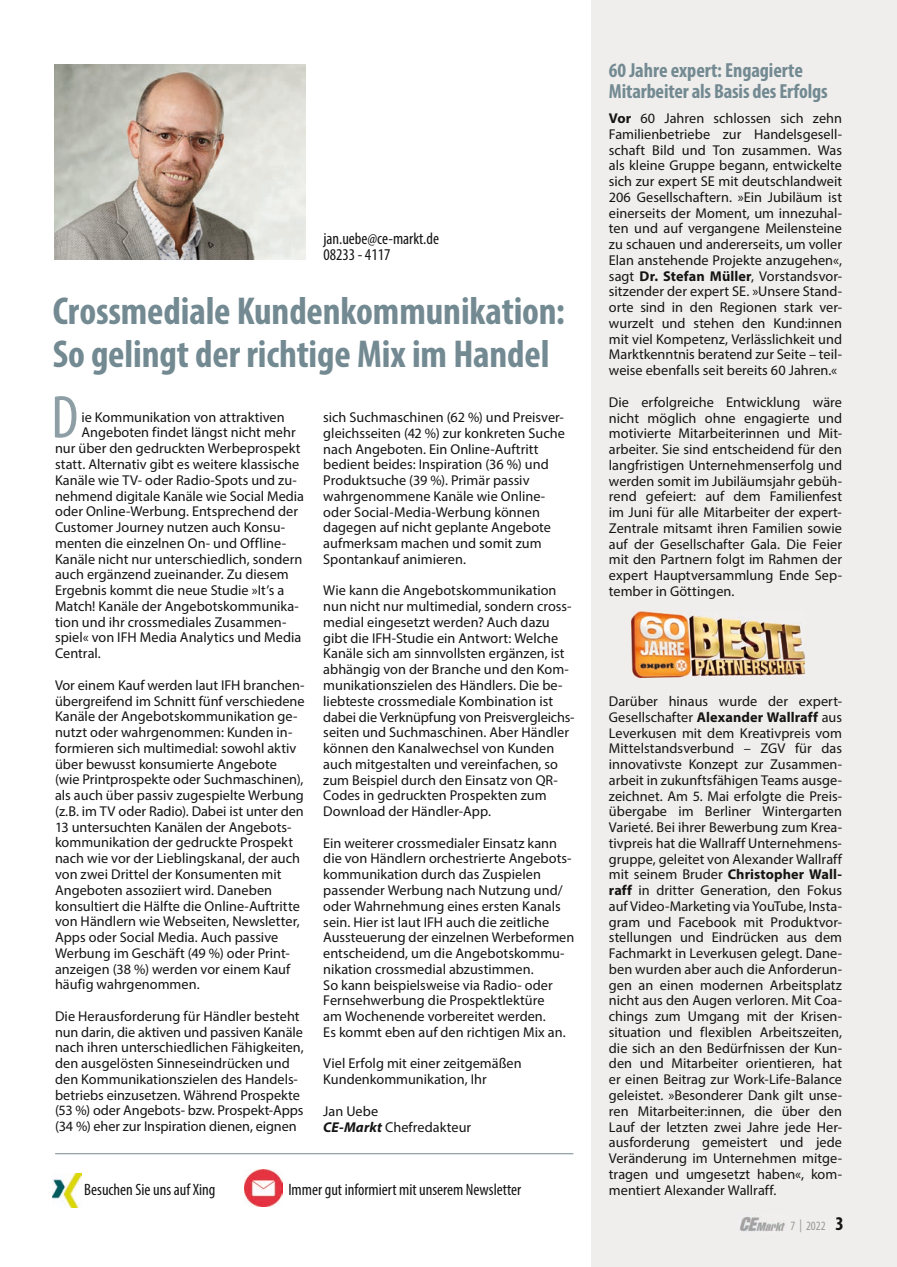
<style>
.page{position:relative;width:897px;height:1267px;background:#fff}
.page>*{position:absolute;margin:0;border:0;box-sizing:border-box;transform-origin:0 0}
.t1{font:condensed 61.05px "Myriad Pro";color:#8d9ea5}
.t2{font:700 condensed 39px/43.5px "Myriad Pro";letter-spacing:-.005em;color:#738a92}
.t3{font:700 condensed 20.4px/21px "Myriad Pro";letter-spacing:-.005em;color:#738a92}
.t4{font:condensed 16.5px/15.8px "Myriad Pro";color:#131413}
.t5{font:14.25px/15.8px "Myriad Pro";color:#131413}
.t6{font:condensed 12.75px "Myriad Pro";color:#999}
.s1{font-weight:700;font-style:italic}
.s2{font-weight:700}
.s3{font-weight:700;font-size:19.5px;color:#131413}
</style>
<div class="page">
<div style="left:591px;top:0;width:305px;height:1266px;background:#f0eeed"></div>
<img style="left:739px;top:1217px;width:46px;height:15px">
<img style="left:55px;top:64px;width:250px;height:195px">
<hr style="left:55px;top:1153px;width:518px;height:1px;background:#738a92">
<img style="left:53px;top:1173px;width:28px;height:33px">
<img style="left:245px;top:1169px;width:37px;height:37px">
<img style="left:632px;top:611px;width:172px;height:66px">
<p class="t4" style="left:323px;top:230px;width:117px">jan.uebe@ce-markt.de<br>08233 - 4117</p>
<h2 class="t2" style="left:53px;top:288px;width:514px">Crossmediale Kundenkommunikation:<br>So gelingt der richtige Mix im Handel</h2>
<h1 class="t1" style="left:51px;top:380px;width:29px">D</h1>
<p class="t5" style="left:81px;top:409px;width:205px">ie Kommunikation von attraktiven</p>
<p class="t5" style="left:81px;top:424px;width:216px">Angeboten findet längst nicht mehr</p>
<p class="t5" style="left:55px;top:440px;width:247px">nur über den gedruckten Werbeprospekt</p>
<p class="t5" style="left:55px;top:456px;width:245px">statt. Alternativ gibt es weitere klassische</p>
<p class="t5" style="left:55px;top:472px;width:243px">Kanäle wie TV- oder Radio-Spots und zu-</p>
<p class="t5" style="left:55px;top:487px;width:250px">nehmend digitale Kanäle wie Social Media</p>
<p class="t5" style="left:55px;top:503px;width:244px">oder Online-Werbung. Entsprechend der</p>
<p class="t5" style="left:55px;top:519px;width:232px">Customer Journey nutzen auch Konsu-</p>
<p class="t5" style="left:55px;top:535px;width:232px">menten die einzelnen On- und Offline-</p>
<p class="t5" style="left:55px;top:550px;width:249px">Kanäle nicht nur unterschiedlich, sondern</p>
<p class="t5" style="left:55px;top:566px;width:235px">auch ergänzend zueinander. Zu diesem</p>
<p class="t5" style="left:55px;top:582px;width:231px">Ergebnis kommt die neue Studie »It’s a</p>
<p class="t5" style="left:55px;top:598px;width:245px">Match! Kanäle der Angebotskommunika-</p>
<p class="t5" style="left:55px;top:613px;width:233px">tion und ihr crossmediales Zusammen-</p>
<p class="t5" style="left:55px;top:629px;width:248px">spiel« von IFH Media Analytics und Media</p>
<p class="t5" style="left:55px;top:645px;width:47px">Central.</p>
<p class="t5" style="left:55px;top:676px;width:251px">Vor einem Kauf werden laut IFH branchen&shy;übergreifend im Schnitt fünf verschiedene Kanäle der Angebotskommunikation ge&shy;nutzt oder wahrgenommen: Kunden in&shy;formieren sich multimedial: sowohl aktiv über bewusst konsumierte Angebote (wie Printprospekte oder Suchmaschinen), als auch über passiv zugespielte Werbung (z.B. im TV oder Radio). Dabei ist unter den 13 untersuchten Kanälen der Angebots&shy;kommunikation der gedruckte Prospekt nach wie vor der Lieblingskanal, der auch von zwei Drittel der Konsumenten mit Angeboten assoziiert wird. Daneben konsultiert die Hälfte die Online-Auftritte von Händlern wie Webseiten, Newsletter, Apps oder Social Media. Auch passive Werbung im Geschäft (49 %) oder Print&shy;anzeigen (38 %) werden vor einem Kauf häufig wahrgenommen.</p>
<p class="t5" style="left:55px;top:1007px;width:250px">Die Herausforderung für Händler besteht nun darin, die aktiven und passiven Kanäle nach ihren unterschiedlichen Fähigkeiten, den ausgelösten Sinneseindrücken und den Kommunikationszielen des Handels&shy;betriebs einzusetzen. Während Prospekte (53 %) oder Angebots- bzw. Prospekt-Apps (34 %) eher zur Inspiration dienen, eignen</p>
<p class="t5" style="left:323px;top:409px;width:243px">sich Suchmaschinen (62 %) und Preisver&shy;gleichsseiten (42 %) zur konkreten Suche nach Angeboten. Ein Online-Auftritt bedient beides: Inspiration (36 %) und Produktsuche (39 %). Primär passiv wahrgenommene Kanäle wie Online&shy;oder Social-Media-Werbung können dagegen auf nicht geplante Angebote aufmerksam machen und somit zum Spontankauf animieren.</p>
<p class="t5" style="left:323px;top:582px;width:253px">Wie kann die Angebotskommunikation nun nicht nur multimedial, sondern cross&shy;medial eingesetzt werden? Auch dazu gibt die IFH-Studie ein Antwort: Welche Kanäle sich am sinnvollsten ergänzen, ist abhängig von der Branche und den Kom&shy;munikationszielen des Händlers. Die be&shy;liebteste crossmediale Kombination ist dabei die Verknüpfung von Preisvergleichs&shy;seiten und Suchmaschinen. Aber Händler können den Kanalwechsel von Kunden auch mitgestalten und vereinfachen, so zum Beispiel durch den Einsatz von QR-Codes in gedruckten Prospekten zum Download der Händler-App.</p>
<p class="t5" style="left:323px;top:834px;width:252px">Ein weiterer crossmedialer Einsatz kann die von Händlern orchestrierte Angebots&shy;kommunikation durch das Zuspielen passender Werbung nach Nutzung und/ oder Wahrnehmung eines ersten Kanals sein. Hier ist laut IFH auch die zeitliche Aussteuerung der einzelnen Werbeformen entscheidend, um die Angebotskommu&shy;nikation crossmedial abzustimmen.<br>So kann beispielsweise via Radio- oder Fernsehwerbung die Prospektlektüre<br>am Wochenende vorbereitet werden.<br>Es kommt eben auf den richtigen Mix an.</p>
<p class="t5" style="left:323px;top:1055px;width:200px">Viel Erfolg mit einer zeitgemäßen<br>Kundenkommunikation, Ihr</p>
<p class="t5" style="left:323px;top:1102px;width:149px">Jan Uebe<br><span class="s1">CE-Markt</span> Chefredakteur</p>
<p class="t4" style="left:84px;top:1181px;width:133px">Besuchen Sie uns auf Xing</p>
<p class="t4" style="left:288px;top:1181px;width:234px">Immer gut informiert mit unserem Newsletter</p>
<h3 class="t3" style="left:608px;top:59px;width:220px">60 Jahre expert: Engagierte<br>Mitarbeiter als Basis des Erfolgs</h3>
<p class="t5" style="left:608px;top:110px;width:235px;text-align:justify"><span class="s2">Vor</span> 60 Jahren schlossen sich zehn Familienbetriebe zur Handelsgesell&shy;schaft Bild und Ton zusammen. Was als kleine Gruppe begann, entwickelte sich zur expert SE mit deutschlandweit 206 Gesellschaftern. »Ein Jubiläum ist einerseits der Moment, um innezuhal&shy;ten und auf vergangene Meilensteine zu schauen und andererseits, um voller Elan anstehende Projekte anzugehen«, sagt <span class="s2">Dr. Stefan Müller</span>, Vorstandsvor&shy;sitzender der expert SE. »Unsere Stand&shy;orte sind in den Regionen stark ver&shy;wurzelt und stehen den Kund:innen mit viel Kompetenz, Verlässlichkeit und Marktkenntnis beratend zur Seite – teil&shy;weise ebenfalls seit bereits 60 Jahren.«</p>
<p class="t5" style="left:608px;top:394px;width:235px;text-align:justify">Die erfolgreiche Entwicklung wäre nicht möglich ohne engagierte und motivierte Mitarbeiterinnen und Mit&shy;arbeiter. Sie sind entscheidend für den langfristigen Unternehmenserfolg und werden somit im Jubiläumsjahr gebüh&shy;rend gefeiert: auf dem Familienfest im Juni für alle Mitarbeiter der expert-Zentrale mitsamt ihren Familien sowie auf der Gesellschafter Gala. Die Feier mit den Partnern folgt im Rahmen der expert Hauptversammlung Ende Sep&shy;tember in Göttingen.</p>
<p class="t5" style="left:608px;top:693px;width:235px;text-align:justify">Darüber hinaus wurde der expert-Gesellschafter <span class="s2">Alexander Wallraff</span> aus Leverkusen mit dem Kreativpreis vom Mittelstandsverbund – ZGV für das innovativste Konzept zur Zusammen&shy;arbeit in zukunftsfähigen Teams ausge&shy;zeichnet. Am 5. Mai erfolgte die Preis&shy;übergabe im Berliner Wintergarten Varieté. Bei ihrer Bewerbung zum Krea&shy;tivpreis hat die Wallraff Unternehmens&shy;gruppe, geleitet von Alexander Wallraff mit seinem Bruder <span class="s2">Christopher Wall&shy;raff</span> in dritter Generation, den Fokus auf Video-Marketing via YouTube, Insta&shy;gram und Facebook mit Produktvor&shy;stellungen und Eindrücken aus dem Fachmarkt in Leverkusen gelegt. Dane&shy;ben wurden aber auch die Anforderun&shy;gen an einen modernen Arbeitsplatz nicht aus den Augen verloren. Mit Coa&shy;chings zum Umgang mit der Krisen&shy;situation und flexiblen Arbeitszeiten, die sich an den Bedürfnissen der Kun&shy;den und Mitarbeiter orientieren, hat er einen Beitrag zur Work-Life-Balance geleistet. »Besonderer Dank gilt unse&shy;ren Mitarbeiter:innen, die über den Lauf der letzten zwei Jahre jede Her&shy;ausforderung gemeistert und jede Veränderung im Unternehmen mitge&shy;tragen und umgesetzt haben«, kom&shy;mentiert Alexander Wallraff.</p>
<p class="t6" style="left:790px;top:1218px;width:55px">7 | 2022 <span class="s3">3</span></p>
</div>
